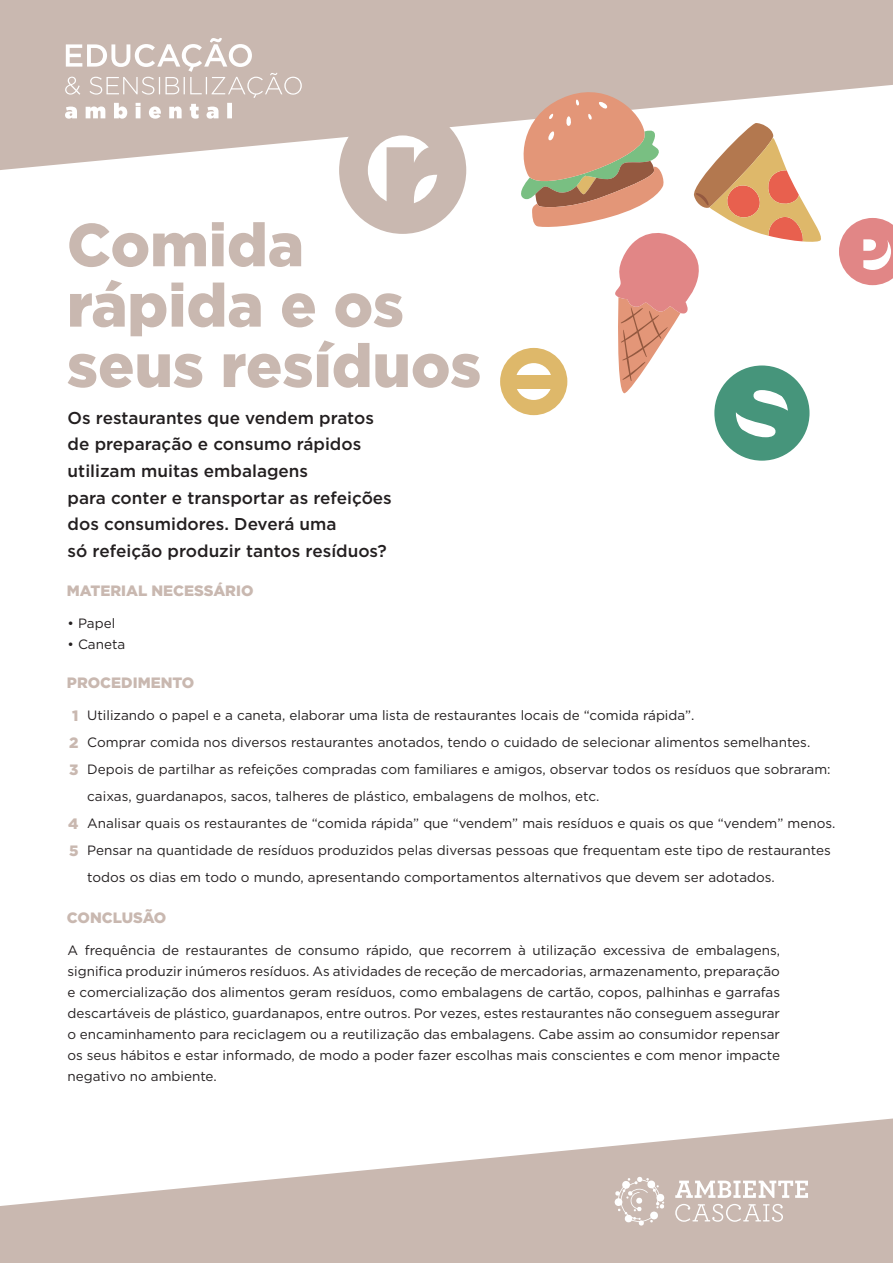
<style>
.page{position:relative;width:893px;height:1263px;background:#fff}
.page>*{position:absolute;margin:0;border:0;box-sizing:border-box;transform-origin:0 0}
.t1{font:900 60.45px/60.4px "Gotham";color:#c9b8b0}
.t2{font:500 17.1px/26.7px "Gotham";color:#231f20}
.t3{font:900 15px "Gotham";color:#c9b8b0}
.t4{font:13.5px/21px "Gotham";color:#231f20}
</style>
<div class="page">
<div style="left:339px;top:107px;width:127px;height:127px;background:#c9b8b0;border-radius:50%"></div>
<div style="left:368px;top:135px;width:69px;height:70px;background:#fff;border-radius:50%"></div>
<svg style="left:387px;top:170px;width:51px;height:55px"></svg>
<svg style="left:0;top:0;width:893px;height:170px;fill:#c9b8b0"></svg>
<svg style="left:839px;top:218px;width:54px;height:67px"></svg>
<svg style="left:500px;top:82px;width:323px;height:379px"></svg>
<svg style="left:0;top:1118px;width:893px;height:145px;fill:#c9b8b0"></svg>
<svg style="left:65px;top:38px;width:237px;height:81px;background:#d2c4be"></svg>
<svg style="left:675px;top:1180px;width:133px;height:18px"></svg>
<svg style="left:675px;top:1204px;width:108px;height:18px;background:#d4c7c1"></svg>
<svg style="left:614px;top:1176px;width:51px;height:50px"></svg>
<p class="t1" style="left:67px;top:214px;width:238px">Comida</p>
<p class="t1" style="left:67px;top:274px;width:416px">rápida e os seus resíduos</p>
<p class="t2" style="left:68px;top:404px;width:326px">Os restaurantes que vendem pratos de preparação e consumo rápidos utilizam muitas embalagens<br>para conter e transportar as refeições dos consumidores. Deverá uma<br>só refeição produzir tantos resíduos?</p>
<p class="t3" style="left:67px;top:580px;width:188px">MATERIAL NECESSÁRIO</p>
<p class="t4" style="left:68px;top:612px;width:49px">• Papel</p>
<p class="t4" style="left:68px;top:633px;width:59px">• Caneta</p>
<p class="t3" style="left:67px;top:673px;width:129px">PROCEDIMENTO</p>
<p class="t3" style="left:72px;top:706px;width:8px">1</p>
<p class="t3" style="left:69px;top:733px;width:11px">2</p>
<p class="t3" style="left:69px;top:760px;width:11px">3</p>
<p class="t3" style="left:68px;top:814px;width:12px">4</p>
<p class="t3" style="left:69px;top:841px;width:11px">5</p>
<p class="t4" style="left:87px;top:705px;width:609px">Utilizando o papel e a caneta, elaborar uma lista de restaurantes locais de “comida rápida”.</p>
<p class="t4" style="left:87px;top:732px;width:724px">Comprar comida nos diversos restaurantes anotados, tendo o cuidado de selecionar alimentos semelhantes.</p>
<p class="t4" style="left:87px;top:756px;width:745px;line-height:27px">Depois de partilhar as refeições compradas com familiares e amigos, observar todos os resíduos que sobraram: caixas, guardanapos, sacos, talheres de plástico, embalagens de molhos, etc.</p>
<p class="t4" style="left:87px;top:813px;width:750px">Analisar quais os restaurantes de “comida rápida” que “vendem” mais resíduos e quais os que “vendem” menos.</p>
<p class="t4" style="left:87px;top:837px;width:745px;line-height:27px">Pensar na quantidade de resíduos produzidos pelas diversas pessoas que frequentam este tipo de restaurantes todos os dias em todo o mundo, apresentando comportamentos alternativos que devem ser adotados.</p>
<p class="t3" style="left:67px;top:907px;width:101px">CONCLUSÃO</p>
<p class="t4" style="left:68px;top:939px;width:714px;text-align:justify">A frequência de restaurantes de consumo rápido, que recorrem à utilização excessiva de embalagens, significa produzir inúmeros resíduos. As atividades de receção de mercadorias, armazenamento, preparação e comercialização dos alimentos geram resíduos, como embalagens de cartão, copos, palhinhas e garrafas descartáveis de plástico, guardanapos, entre outros. Por vezes, estes restaurantes não conseguem assegurar o encaminhamento para reciclagem ou a reutilização das embalagens. Cabe assim ao consumidor repensar os seus hábitos e estar informado, de modo a poder fazer escolhas mais conscientes e com menor impacte negativo no ambiente.</p>
</div>
